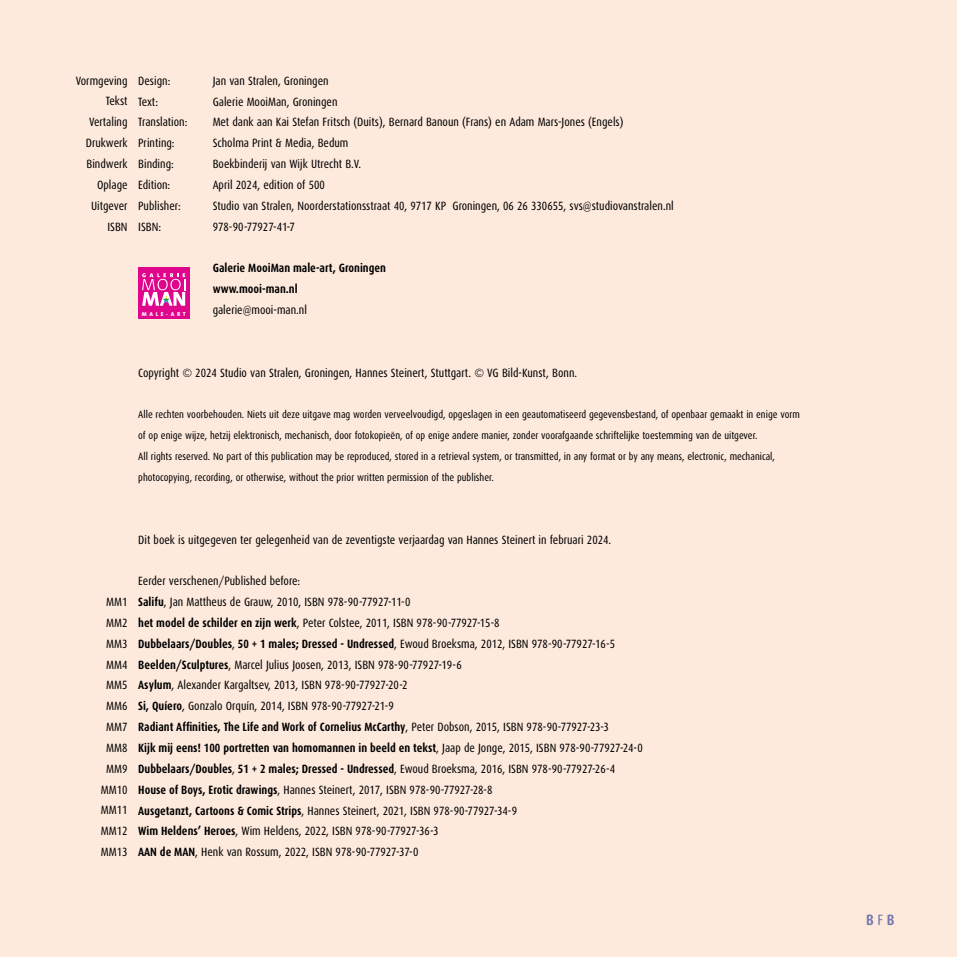
<style>
.page{position:relative;width:957px;height:957px;background:#feeadd}
.page>*{position:absolute;margin:0;border:0;box-sizing:border-box;transform-origin:0 0}
.t1{font:700 15px "Dax Condensed";color:#7578b0}
.t2{font:12px/20.9px "Dax Condensed";color:#000}
.t3{font:700 12px/20.9px "Dax Condensed";color:#000}
.t4{font:10.5px/20.9px "Dax Condensed";color:#000}
.t5{font:800 5.7px "The Sans";letter-spacing:.45em;color:#fff}
.s1{font-weight:700}
.s2{font-weight:400}
</style>
<div class="page">
<div style="left:138px;top:268px;width:51px;height:51px;background:#df068c"></div>
<svg style="left:142px;top:273px;width:43px;height:33px"></svg>
<p class="t2" style="left:76px;top:70px;width:53px;text-align:right">Vormgeving<br>Tekst<br>Vertaling<br>Drukwerk<br>Bindwerk<br>Oplage<br>Uitgever<br>ISBN</p>
<p class="t2" style="left:138px;top:70px;width:34px">Design:</p>
<p class="t2" style="left:213px;top:70px;width:118px">Jan van Stralen, Groningen</p>
<p class="t2" style="left:138px;top:91px;width:21px">Text:</p>
<p class="t2" style="left:213px;top:91px;width:126px">Galerie MooiMan, Groningen</p>
<p class="t2" style="left:138px;top:112px;width:51px">Translation:</p>
<p class="t2" style="left:213px;top:112px;width:412px">Met dank aan Kai Stefan Fritsch (Duits), Bernard Banoun (Frans) en Adam Mars-Jones (Engels)</p>
<p class="t2" style="left:138px;top:133px;width:38px">Printing:</p>
<p class="t2" style="left:213px;top:133px;width:137px">Scholma Print &amp; Media, Bedum</p>
<p class="t2" style="left:138px;top:154px;width:37px">Binding:</p>
<p class="t2" style="left:213px;top:154px;width:150px">Boekbinderij van Wijk Utrecht B.V.</p>
<p class="t2" style="left:138px;top:174px;width:34px">Edition:</p>
<p class="t2" style="left:213px;top:174px;width:114px">April 2024, edition of 500</p>
<p class="t2" style="left:138px;top:195px;width:44px">Publisher:</p>
<p class="t2" style="left:213px;top:195px;width:463px">Studio van Stralen, Noorderstationsstraat 40, 9717 KP Groningen, 06 26 330655, svs@studiovanstralen.nl</p>
<p class="t2" style="left:138px;top:216px;width:24px">ISBN:</p>
<p class="t2" style="left:213px;top:216px;width:84px">978-90-77927-41-7</p>
<p class="t3" style="left:213px;top:258px;width:175px">Galerie MooiMan male-art, Groningen www.mooi-man.nl</p>
<p class="t2" style="left:213px;top:300px;width:96px">galerie@mooi-man.nl</p>
<p class="t5" style="left:142px;top:309px;width:45px">MALE-ART</p>
<p class="t2" style="left:138px;top:362px;width:440px">Copyright © 2024 Studio van Stralen, Groningen, Hannes Steinert, Stuttgart. © VG Bild-Kunst, Bonn.</p>
<p class="t4" style="left:138px;top:404px;width:663px">Alle rechten voorbehouden. Niets uit deze uitgave mag worden verveelvoudigd, opgeslagen in een geautomatiseerd gegevensbestand, of openbaar gemaakt in enige vorm of op enige wijze, hetzij elektronisch, mechanisch, door fotokopieën, of op enige andere manier, zonder voorafgaande schriftelijke toestemming van de uitgever.<br>All rights reserved. No part of this publication may be reproduced, stored in a retrieval system, or transmitted, in any format or by any means, electronic, mechanical, photocopying, recording, or otherwise, without the prior written permission of the publisher.</p>
<p class="t2" style="left:101px;top:591px;width:28px;text-align:center">MM1<br>MM2<br>MM3<br>MM4<br>MM5<br>MM6<br>MM7<br>MM8<br>MM9<br>MM10<br>MM11<br>MM12<br>MM13</p>
<p class="t2" style="left:138px;top:529px;width:474px">Dit boek is uitgegeven ter gelegenheid van de zeventigste verjaardag van Hannes Steinert in februari 2024.</p>
<p class="t2" style="left:138px;top:571px;width:506px">Eerder verschenen/Published before:<br><span class="s1">Salifu</span>, Jan Mattheus de Grauw, 2010, ISBN 978-90-77927-11-0<br><span class="s1">het model de schilder en zijn werk</span>, Peter Colstee, 2011, ISBN 978-90-77927-15-8<br><span class="s1">Dubbelaars/Doubles</span>, <span class="s1">50 + 1 males; Dressed - Undressed</span>, Ewoud Broeksma, 2012, ISBN 978-90-77927-16-5<br><span class="s1">Beelden/Sculptures</span>, Marcel Julius Joosen, 2013, ISBN 978-90-77927-19-6<br><span class="s1">Asylum</span>, Alexander Kargaltsev, 2013, ISBN 978-90-77927-20-2<br><span class="s1">Si, Quíero</span>, Gonzalo Orquín, 2014, ISBN 978-90-77927-21-9<br><span class="s1">Radiant Affinities, The Life and Work of Cornelius McCarthy</span>, Peter Dobson, 2015, ISBN 978-90-77927-23-3<br><span class="s1">Kijk mij eens! 100 portretten van homomannen in beeld en tekst</span>, Jaap de Jonge, 2015, ISBN 978-90-77927-24-0<br><span class="s1">Dubbelaars/Doubles</span>, <span class="s1">51 + 2 males; Dressed - Undressed</span>, Ewoud Broeksma, 2016, ISBN 978-90-77927-26-4<br><span class="s1">House of Boys, Erotic drawings</span>, Hannes Steinert, 2017, ISBN 978-90-77927-28-8<br><span class="s1">Ausgetanzt, Cartoons &amp; Comic Strips</span>, Hannes Steinert, 2021, ISBN 978-90-77927-34-9<br><span class="s1">Wim Heldens’ Heroes</span>, Wim Heldens, 2022, ISBN 978-90-77927-36-3<br><span class="s1">AAN de MAN</span>, Henk van Rossum, 2022, ISBN 978-90-77927-37-0</p>
<p class="t1" style="left:866px;top:911px;width:30px">B <span class="s2">F</span>B</p>
</div>
